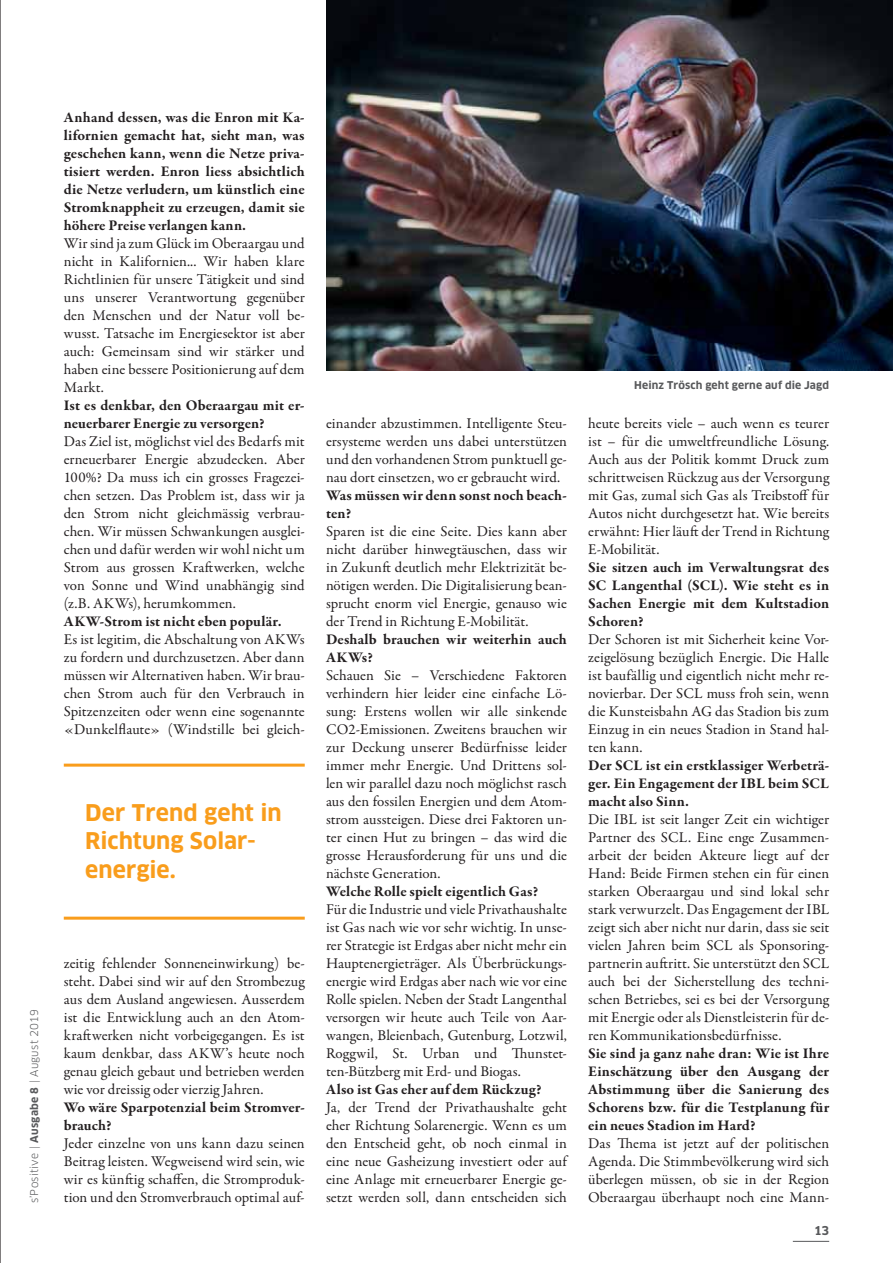
<style>
.page{position:relative;width:893px;height:1263px;background:#fff}
.page>*{position:absolute;margin:0;border:0;box-sizing:border-box;transform-origin:0 0}
.t1{font:700 22.5px/28.5px "Clan OT";letter-spacing:.005em;color:#f99d1c}
.t2{font:15px/18px "Garamond Premr Pro";color:#231f20;text-align:justify}
.t3{font:700 15px/18px "Garamond Premr Pro";letter-spacing:.005em;color:#231f20;text-align:justify}
.t4{font:700 12px "Clan OT";color:#58595b}
.t5{font:10.5px "Clan OT";letter-spacing:.02em;color:#58595b}
.t6{font:700 10.5px "Clan OT";letter-spacing:.015em;color:#58595b}
.s1{font-weight:700}
</style>
<div class="page">
<svg style="left:0;top:0;width:1px;height:1263px"></svg>
<hr style="left:64px;top:917px;width:241px;height:3px;background:#f99d1c">
<hr style="left:64px;top:764px;width:241px;height:3px;background:#f99d1c">
<img style="left:326px;top:0;width:567px;height:371px">
<hr style="left:793px;top:1241px;width:36px;height:1px;background:#58595b">
<p class="t5" style="left:29px;top:1203px;width:196px;rotate:-90deg">s’Positive | <span class="s1">Ausgabe 8</span> | August 2019</p>
<p class="t3" style="left:64px;top:109px;width:242px">Anhand dessen, was die Enron mit Ka&shy;lifornien gemacht hat, sieht man, was geschehen kann, wenn die Netze priva&shy;tisiert werden. Enron liess absichtlich die Netze verludern, um künstlich eine Stromknappheit zu erzeugen, damit sie höhere Preise verlangen kann.</p>
<p class="t2" style="left:64px;top:235px;width:243px">Wir sind ja zum Glück im Oberaargau und nicht in Kalifornien... Wir haben klare Richtlinien für unsere Tätigkeit und sind uns unserer Verantwortung gegenüber den Menschen und der Natur voll be&shy;wusst. Tatsache im Energiesektor ist aber auch: Gemeinsam sind wir stärker und haben eine bessere Positionierung auf dem Markt.</p>
<p class="t3" style="left:64px;top:397px;width:242px">Ist es denkbar, den Oberaargau mit er&shy;neuerbarer Energie zu versorgen?</p>
<p class="t2" style="left:64px;top:433px;width:243px">Das Ziel ist, möglichst viel des Bedarfs mit erneuerbarer Energie abzudecken. Aber 100%? Da muss ich ein grosses Fragezei&shy;chen setzen. Das Problem ist, dass wir ja den Strom nicht gleichmässig verbrau&shy;chen. Wir müssen Schwankungen ausglei&shy;chen und dafür werden wir wohl nicht um Strom aus grossen Kraftwerken, welche von Sonne und Wind unabhängig sind (z.B. AKWs), herumkommen.</p>
<p class="t3" style="left:64px;top:613px;width:219px">AKW-Strom ist nicht eben populär.</p>
<p class="t2" style="left:64px;top:631px;width:243px">Es ist legitim, die Abschaltung von AKWs zu fordern und durchzusetzen. Aber dann müssen wir Alternativen haben. Wir brau&shy;chen Strom auch für den Verbrauch in Spitzenzeiten oder wenn eine sogenannte «Dunkelflaute» (Windstille bei gleich-</p>
<h1 class="t1" style="left:85px;top:800px;width:198px">Der Trend geht in<br>Richtung Solar&shy;energie.</h1>
<p class="t2" style="left:64px;top:955px;width:242px">zeitig fehlender Sonneneinwirkung) be&shy;steht. Dabei sind wir auf den Strombezug aus dem Ausland angewiesen. Ausserdem ist die Entwicklung auch an den Atom&shy;kraftwerken nicht vorbeigegangen. Es ist kaum denkbar, dass AKW’s heute noch genau gleich gebaut und betrieben werden wie vor dreissig oder vierzig Jahren.</p>
<p class="t3" style="left:64px;top:1099px;width:243px">Wo wäre Sparpotenzial beim Stromver&shy;brauch?</p>
<p class="t2" style="left:64px;top:1135px;width:242px">Jeder einzelne von uns kann dazu seinen Beitrag leisten. Wegweisend wird sein, wie wir es künftig schaffen, die Stromproduk&shy;tion und den Stromverbrauch optimal auf-</p>
<p class="t2" style="left:326px;top:415px;width:243px">einander abzustimmen. Intelligente Steu&shy;ersysteme werden uns dabei unterstützen und den vorhandenen Strom punktuell ge&shy;nau dort einsetzen, wo er gebraucht wird.</p>
<p class="t3" style="left:326px;top:487px;width:242px">Was müssen wir denn sonst noch beach&shy;ten?</p>
<p class="t2" style="left:326px;top:523px;width:242px">Sparen ist die eine Seite. Dies kann aber nicht darüber hinwegtäuschen, dass wir in Zukunft deutlich mehr Elektrizität be&shy;nötigen werden. Die Digitalisierung bean&shy;sprucht enorm viel Energie, genauso wie der Trend in Richtung E-Mobilität.</p>
<p class="t3" style="left:326px;top:631px;width:242px">Deshalb brauchen wir weiterhin auch<br>AKWs?</p>
<p class="t2" style="left:326px;top:667px;width:242px">Schauen Sie – Verschiedene Faktoren verhindern hier leider eine einfache Lö&shy;sung: Erstens wollen wir alle sinkende CO2-Emissionen. Zweitens brauchen wir zur Deckung unserer Bedürfnisse leider immer mehr Energie. Und Drittens sol&shy;len wir parallel dazu noch möglichst rasch aus den fossilen Energien und dem Atom&shy;strom aussteigen. Diese drei Faktoren un&shy;ter einen Hut zu bringen – das wird die grosse Herausforderung für uns und die nächste Generation.</p>
<p class="t3" style="left:326px;top:883px;width:214px">Welche Rolle spielt eigentlich Gas?</p>
<p class="t2" style="left:326px;top:901px;width:243px">Für die Industrie und viele Privathaushalte ist Gas nach wie vor sehr wichtig. In unse&shy;rer Strategie ist Erdgas aber nicht mehr ein Hauptenergieträger. Als Überbrückungs&shy;energie wird Erdgas aber nach wie vor eine Rolle spielen. Neben der Stadt Langenthal versorgen wir heute auch Teile von Aar&shy;wangen, Bleienbach, Gutenburg, Lotzwil, Roggwil, St. Urban und Thunstet&shy;ten-Bützberg mit Erd- und Biogas.</p>
<p class="t3" style="left:326px;top:1081px;width:217px">Also ist Gas eher auf dem Rückzug?</p>
<p class="t2" style="left:326px;top:1099px;width:243px">Ja, der Trend der Privathaushalte geht eher Richtung Solarenergie. Wenn es um den Entscheid geht, ob noch einmal in eine neue Gasheizung investiert oder auf eine Anlage mit erneuerbarer Energie ge-</p>
<p class="t2" style="left:326px;top:1189px;width:242px">setzt werden soll, dann entscheiden sich</p>
<p class="t6" style="left:634px;top:380px;width:196px">Heinz Trösch geht gerne auf die Jagd</p>
<p class="t2" style="left:588px;top:415px;width:243px">heute bereits viele – auch wenn es teurer ist – für die umweltfreundliche Lösung.<br>Auch aus der Politik kommt Druck zum schrittweisen Rückzug aus der Versorgung mit Gas, zumal sich Gas als Treibstoff für Autos nicht durchgesetzt hat. Wie bereits erwähnt: Hier läuft der Trend in Richtung E-Mobilität.</p>
<p class="t3" style="left:588px;top:559px;width:242px">Sie sitzen auch im Verwaltungsrat des SC Langenthal (SCL). Wie steht es in Sachen Energie mit dem Kultstadion Schoren?</p>
<p class="t2" style="left:588px;top:631px;width:242px">Der Schoren ist mit Sicherheit keine Vor&shy;zeigelösung bezüglich Energie. Die Halle ist baufällig und eigentlich nicht mehr re&shy;novierbar. Der SCL muss froh sein, wenn die Kunsteisbahn AG das Stadion bis zum Einzug in ein neues Stadion in Stand hal&shy;ten kann.</p>
<p class="t3" style="left:588px;top:757px;width:242px">Der SCL ist ein erstklassiger Werbeträ&shy;ger. Ein Engagement der IBL beim SCL macht also Sinn.</p>
<p class="t2" style="left:588px;top:811px;width:243px">Die IBL ist seit langer Zeit ein wichtiger Partner des SCL. Eine enge Zusammen&shy;arbeit der beiden Akteure liegt auf der Hand: Beide Firmen stehen ein für einen starken Oberaargau und sind lokal sehr stark verwurzelt. Das Engagement der IBL zeigt sich aber nicht nur darin, dass sie seit vielen Jahren beim SCL als Sponsoring&shy;partnerin auftritt. Sie unterstützt den SCL auch bei der Sicherstellung des techni&shy;schen Betriebes, sei es bei der Versorgung mit Energie oder als Dienstleisterin für de&shy;ren Kommunikationsbedürfnisse.</p>
<p class="t3" style="left:588px;top:1045px;width:242px">Sie sind ja ganz nahe dran: Wie ist Ihre Einschätzung über den Ausgang der Abstimmung über die Sanierung des Schorens bzw. für die Testplanung für ein neues Stadion im Hard?</p>
<p class="t2" style="left:588px;top:1135px;width:242px">Das Thema ist jetzt auf der politischen Agenda. Die Stimmbevölkerung wird sich überlegen müssen, ob sie in der Region Oberaargau überhaupt noch eine Mann-</p>
<p class="t4" style="left:814px;top:1224px;width:17px">13</p>
</div>
